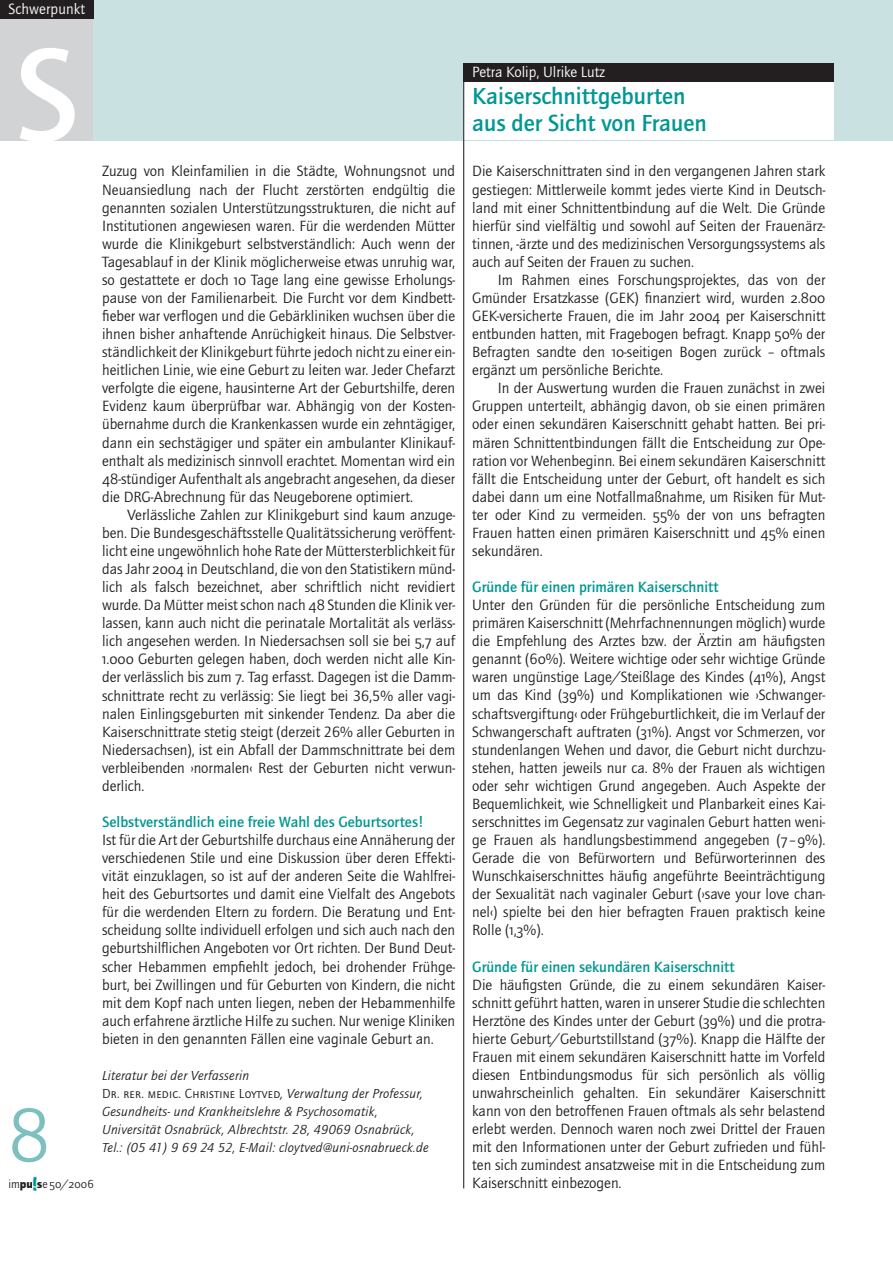
<style>
.page{position:relative;width:893px;height:1263px;background:#fff}
.page>*{position:absolute;margin:0;border:0;box-sizing:border-box;transform-origin:0 0}
.t1{font:700 135px "Quay Itc T";color:#fff}
.t2{font:78px "Quay Itc SCT";color:#7ec0c0}
.t3{font:700 24px/27.2px "Quay Itc T";color:#009793}
.t4{font:15.3px/18px "Quay Itc T";color:#231f20;text-align:justify}
.t5{font:700 15.3px "Quay Itc T";color:#009793}
.t6{font:15.3px "Quay Itc T";color:#fff}
.t7{font:italic 13.5px/18px "Quay Itc T";letter-spacing:.02em;color:#231f20}
.t8{font:13.5px "Quay Itc SCT";letter-spacing:.02em;color:#231f20}
.t9{font:12px "Quay Itc SCT";letter-spacing:.01em;color:#231f20}
.s1{font-family:"Quay Itc T"}
.s2{font-family:"Quay Itc T";font-weight:900}
.s3{font-family:"Quay Itc SCT"}
.s4{font-family:"Quay Itc T";font-style:italic}
</style>
<div class="page">
<div style="left:0;top:18px;width:94px;height:122px;background:#d1d3d4"></div>
<div style="left:94px;top:0;width:798px;height:140px;background:#cae1e1"></div>
<div style="left:463px;top:77px;width:370px;height:63px;background:#fff"></div>
<div style="left:463px;top:64px;width:370px;height:18px;background:#231f20"></div>
<img style="left:33px;top:1177px;width:4px;height:14px">
<div style="left:0;top:0;width:94px;height:18px;background:#231f20"></div>
<hr style="left:463px;top:64px;width:1px;height:1124px;background:#231f20">
<p class="t6" style="left:8px;top:3px;width:78px">Schwerpunkt</p>
<h1 class="t1" style="left:14px;top:47px;width:66px">S</h1>
<h2 class="t2" style="left:9px;top:1089px;width:43px">8</h2>
<p class="t9" style="left:9px;top:1177px;width:87px"><span class="s1">im</span><span class="s2">pu s</span><span class="s1">e</span> 50/2006</p>
<p class="t4" style="left:102px;top:164px;width:354px">Zuzug von Kleinfamilien in die Städte, Wohnungsnot und Neuansiedlung nach der Flucht zerstörten endgültig die genannten sozialen Unterstützungsstrukturen, die nicht auf Institutionen angewiesen waren. Für die werdenden Mütter wurde die Klinikgeburt selbstverständlich: Auch wenn der Tagesablauf in der Klinik möglicherweise etwas unruhig war, so gestattete er doch <span class="s3">10</span> Tage lang eine gewisse Erholungs&shy;pause von der Familienarbeit. Die Furcht vor dem Kindbett&shy;fieber war verflogen und die Gebärkliniken wuchsen über die ihnen bisher anhaftende Anrüchigkeit hinaus. Die Selbstver&shy;ständlichkeit der Klinikgeburt führte jedoch nicht zu einer ein&shy;heitlichen Linie, wie eine Geburt zu leiten war. Jeder Chefarzt verfolgte die eigene, hausinterne Art der Geburtshilfe, deren Evidenz kaum überprüfbar war. Abhängig von der Kosten&shy;übernahme durch die Krankenkassen wurde ein zehntägiger, dann ein sechstägiger und später ein ambulanter Klinikauf&shy;enthalt als medizinisch sinnvoll erachtet. Momentan wird ein <span class="s3">48</span>-stündiger Aufenthalt als angebracht angesehen, da dieser die DRG-Abrechnung für das Neugeborene optimiert.</p>
<p class="t4" style="left:102px;top:507px;width:354px;text-indent:26px">Verlässliche Zahlen zur Klinikgeburt sind kaum anzuge&shy;ben. Die Bundesgeschäftsstelle Qualitätssicherung veröffent&shy;licht eine ungewöhnlich hohe Rate der Müttersterblichkeit für das Jahr <span class="s3">2004</span> in Deutschland, die von den Statistikern münd&shy;lich als falsch bezeichnet, aber schriftlich nicht revidiert wurde. Da Mütter meist schon nach <span class="s3">48</span> Stunden die Klinik ver&shy;lassen, kann auch nicht die perinatale Mortalität als verläss&shy;lich angesehen werden. In Niedersachsen soll sie bei <span class="s3">5,7</span> auf <span class="s3">1.000</span> Geburten gelegen haben, doch werden nicht alle Kin&shy;der verlässlich bis zum <span class="s3">7.</span> Tag erfasst. Dagegen ist die Damm&shy;schnittrate recht zu verlässig: Sie liegt bei 36,5% aller vagi&shy;nalen Einlingsgeburten mit sinkender Tendenz. Da aber die Kaiserschnittrate stetig steigt (derzeit 26% aller Geburten in Niedersachsen), ist ein Abfall der Dammschnittrate bei dem verbleibenden ›normalen‹ Rest der Geburten nicht verwun&shy;derlich.</p>
<p class="t5" style="left:102px;top:816px;width:323px">Selbstverständlich eine freie Wahl des Geburtsortes!</p>
<p class="t4" style="left:102px;top:833px;width:354px">Ist für die Art der Geburtshilfe durchaus eine Annäherung der verschiedenen Stile und eine Diskussion über deren Effekti&shy;vität einzuklagen, so ist auf der anderen Seite die Wahlfrei&shy;heit des Geburtsortes und damit eine Vielfalt des Angebots für die werdenden Eltern zu fordern. Die Beratung und Ent&shy;scheidung sollte individuell erfolgen und sich auch nach den geburtshilflichen Angeboten vor Ort richten. Der Bund Deut&shy;scher Hebammen empfiehlt jedoch, bei drohender Frühge&shy;burt, bei Zwillingen und für Geburten von Kindern, die nicht mit dem Kopf nach unten liegen, neben der Hebammenhilfe auch erfahrene ärztliche Hilfe zu suchen. Nur wenige Kliniken bieten in den genannten Fällen eine vaginale Geburt an.</p>
<p class="t7" style="left:102px;top:1068px;width:149px">Literatur bei der Verfasserin</p>
<p class="t8" style="left:102px;top:1086px;width:322px">Dr. rer. medic. Christine Loytved<span class="s4">, Verwaltung der Professur,</span></p>
<p class="t7" style="left:102px;top:1104px;width:328px">Gesundheits- und Krankheitslehre &amp; Psychosomatik,<br>Universität Osnabrück, Albrechtstr. 28, 49069 Osnabrück,<br>Tel.: (05 41) 9 69 24 52, E-Mail: cloytved@uni-osnabrueck.de</p>
<p class="t6" style="left:472px;top:67px;width:134px">Petra Kolip, Ulrike Lutz</p>
<h3 class="t3" style="left:472px;top:85px;width:236px">Kaiserschnittgeburten aus der Sicht von Frauen</h3>
<p class="t4" style="left:472px;top:164px;width:354px">Die Kaiserschnittraten sind in den vergangenen Jahren stark gestiegen: Mittlerweile kommt jedes vierte Kind in Deutsch&shy;land mit einer Schnittentbindung auf die Welt. Die Gründe hierfür sind vielfältig und sowohl auf Seiten der Frauenärz&shy;tinnen, -ärzte und des medizinischen Versorgungssystems als auch auf Seiten der Frauen zu suchen.</p>
<p class="t4" style="left:472px;top:272px;width:354px;text-indent:26px">Im Rahmen eines Forschungsprojektes, das von der Gmünder Ersatzkasse (GEK) finanziert wird, wurden <span class="s3">2.800<br></span>GEK-versicherte Frauen, die im Jahr <span class="s3">2004</span> per Kaiserschnitt entbunden hatten, mit Fragebogen befragt. Knapp <span class="s3">50</span>% der Befragten sandte den <span class="s3">10</span>-seitigen Bogen zurück – oftmals ergänzt um persönliche Berichte.</p>
<p class="t4" style="left:472px;top:381px;width:354px;text-indent:26px">In der Auswertung wurden die Frauen zunächst in zwei Gruppen unterteilt, abhängig davon, ob sie einen primären oder einen sekundären Kaiserschnitt gehabt hatten. Bei pri&shy;mären Schnittentbindungen fällt die Entscheidung zur Ope&shy;ration vor Wehenbeginn. Bei einem sekundären Kaiserschnitt fällt die Entscheidung unter der Geburt, oft handelt es sich dabei dann um eine Notfallmaßnahme, um Risiken für Mut&shy;ter oder Kind zu vermeiden. <span class="s3">55</span>% der von uns befragten Frauen hatten einen primären Kaiserschnitt und <span class="s3">45</span>% einen sekundären.</p>
<p class="t5" style="left:472px;top:582px;width:248px">Gründe für einen primären Kaiserschnitt</p>
<p class="t4" style="left:472px;top:598px;width:354px">Unter den Gründen für die persönliche Entscheidung zum primären Kaiserschnitt (Mehrfachnennungen möglich) wurde die Empfehlung des Arztes bzw. der Ärztin am häufigsten genannt (<span class="s3">60</span>%). Weitere wichtige oder sehr wichtige Gründe waren ungünstige Lage/Steißlage des Kindes (<span class="s3">41</span>%), Angst um das Kind (<span class="s3">39</span>%) und Komplikationen wie ›Schwanger&shy;schaftsvergiftung‹ oder Frühgeburtlichkeit, die im Verlauf der Schwangerschaft auftraten (<span class="s3">31</span>%). Angst vor Schmerzen, vor stundenlangen Wehen und davor, die Geburt nicht durchzu&shy;stehen, hatten jeweils nur ca. <span class="s3">8</span>% der Frauen als wichtigen oder sehr wichtigen Grund angegeben. Auch Aspekte der Bequemlichkeit, wie Schnelligkeit und Planbarkeit eines Kai&shy;serschnittes im Gegensatz zur vaginalen Geburt hatten weni&shy;ge Frauen als handlungsbestimmend angegeben (<span class="s3">7–9</span>%).<br>Gerade die von Befürwortern und Befürworterinnen des Wunschkaiserschnittes häufig angeführte Beeinträchtigung der Sexualität nach vaginaler Geburt (›save your love chan&shy;nel‹) spielte bei den hier befragten Frauen praktisch keine Rolle (<span class="s3">1,3</span>%).</p>
<p class="t5" style="left:472px;top:961px;width:264px">Gründe für einen sekundären Kaiserschnitt</p>
<p class="t4" style="left:472px;top:977px;width:354px">Die häufigsten Gründe, die zu einem sekundären Kaiser&shy;schnitt geführt hatten, waren in unserer Studie die schlechten Herztöne des Kindes unter der Geburt (<span class="s3">39</span>%) und die protra&shy;hierte Geburt/Geburtstillstand (<span class="s3">37</span>%). Knapp die Hälfte der Frauen mit einem sekundären Kaiserschnitt hatte im Vorfeld diesen Entbindungsmodus für sich persönlich als völlig unwahrscheinlich gehalten. Ein sekundärer Kaiserschnitt kann von den betroffenen Frauen oftmals als sehr belastend erlebt werden. Dennoch waren noch zwei Drittel der Frauen mit den Informationen unter der Geburt zufrieden und fühl&shy;ten sich zumindest ansatzweise mit in die Entscheidung zum Kaiserschnitt einbezogen.</p>
</div>
